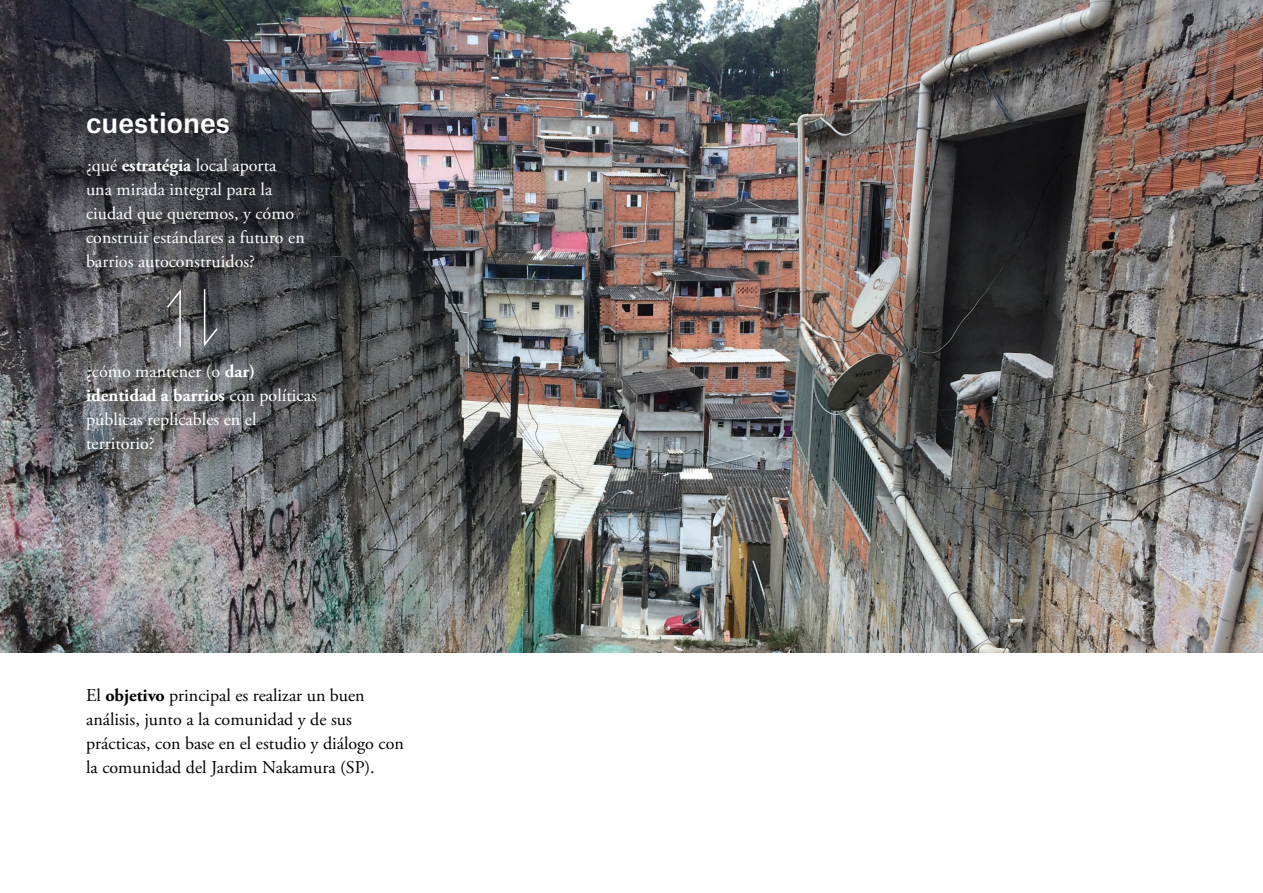
<style>
.page{position:relative;width:1263px;height:893px;background:#fff}
.page>*{position:absolute;margin:0;border:0;box-sizing:border-box;transform-origin:0 0}
.t1{font:500 27px "Atlas Grotesk";color:#fff}
.t2{font:18px/24px "Adobe Garamond Pro";color:#fff}
.t3{font:18px/24px "Adobe Garamond Pro";color:#000}
.s1{font-weight:700}
</style>
<div class="page">
<img style="left:0;top:0;width:1263px;height:653px">
<svg style="left:166px;top:287px;width:16px;height:61px"></svg>
<svg style="left:203px;top:288px;width:16px;height:61px"></svg>
<h1 class="t1" style="left:86px;top:101px;width:145px">cuestiones</h1>
<p class="t2" style="left:86px;top:154px;width:220px">¿qué <span class="s1">estratégia</span> local aporta una mirada integral para la ciudad que queremos, y cómo construir estándares a futuro en barrios autoconstruidos?</p>
<p class="t2" style="left:86px;top:359px;width:232px">¿cómo mantener (o <span class="s1">dar) identidad a barrios</span> con políticas públicas replicables en el territorio?</p>
<p class="t3" style="left:86px;top:684px;width:319px">El <span class="s1">objetivo</span> principal es realizar un buen análisis, junto a la comunidad y de sus prácticas, con base en el estudio y diálogo con la comunidad del Jardim Nakamura (SP).</p>
</div>
